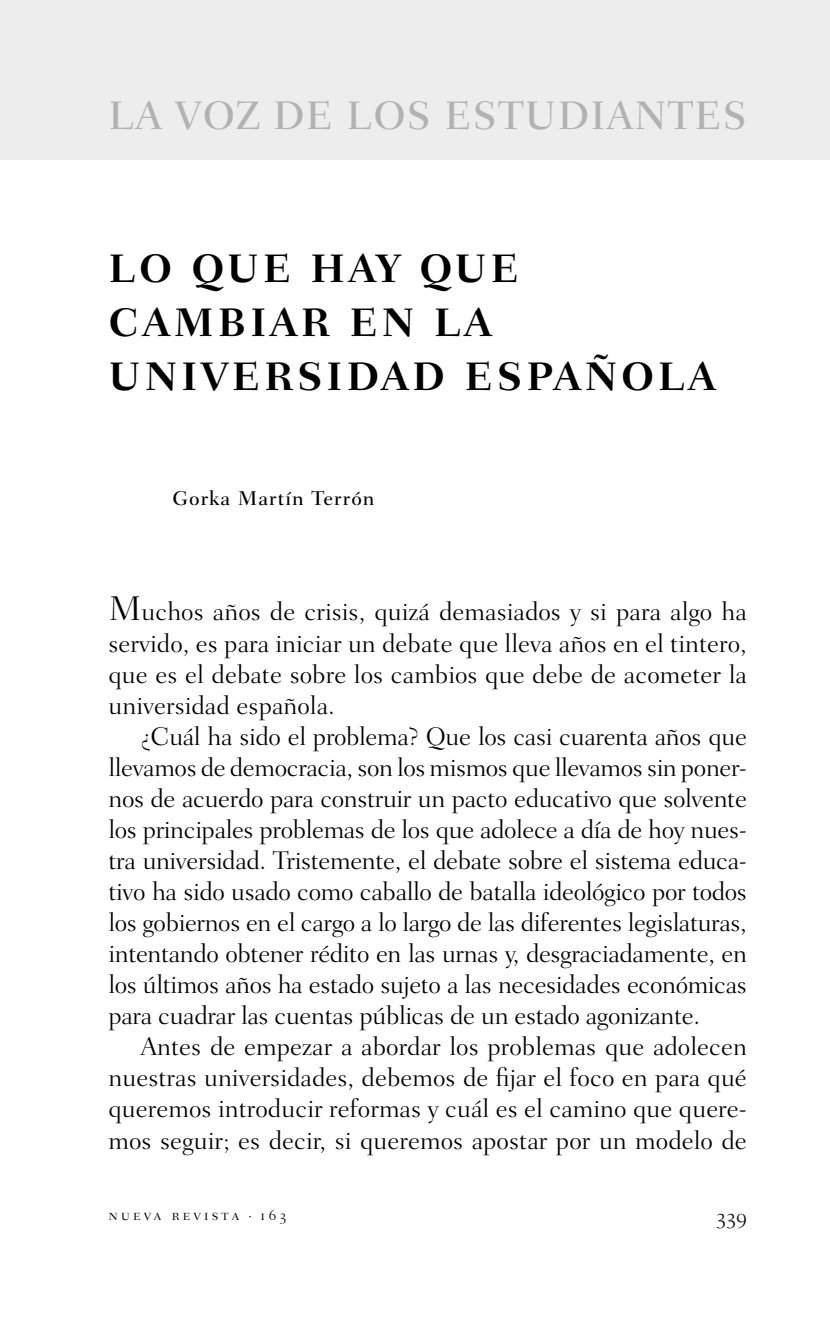
<style>
.page{position:relative;width:830px;height:1340px;background:#fff}
.page>*{position:absolute;margin:0;border:0;box-sizing:border-box;transform-origin:0 0}
.t1{font:700 40.5px/54px "Fairfield";letter-spacing:.09em;color:#000}
.t2{font:500 40.5px "Fairfield";letter-spacing:.03em;color:#b3b2b2}
.t3{font:300 25.88px/31.1px "Fairfield";color:#000;text-align:justify}
.t4{font:22.5px "Fairfield Light SC";color:#000}
.t5{font:500 20.25px "Fairfield";letter-spacing:.05em;color:#000}
.t6{font:15.75px "Fairfield Light SC";letter-spacing:.205em;color:#000}
.s1{font-size:34.88px}
</style>
<div class="page">
<div style="left:0;top:0;width:829px;height:159px;background:#ededed"></div>
<h1 class="t2" style="left:108px;top:92px;width:639px">LA VOZ DE LOS ESTUDIANTES</h1>
<h1 class="t1" style="left:108px;top:241px;width:608px">LO QUE HAY QUE<br>CAMBIAR EN LA<br>UNIVERSIDAD ESPAÑOLA</h1>
<p class="t5" style="left:172px;top:486px;width:203px">Gorka Martín Terrón</p>
<p class="t3" style="left:108px;top:596px;width:639px"><span class="s1">M</span>uchos años de crisis, quizá demasiados y si para algo ha servido, es para iniciar un debate que lleva años en el tintero, que es el debate sobre los cambios que debe de acometer la universidad española.</p>
<p class="t3" style="left:108px;top:720px;width:639px;text-indent:32px">¿Cuál ha sido el problema? Que los casi cuarenta años que llevamos de democracia, son los mismos que llevamos sin poner&shy;nos de acuerdo para construir un pacto educativo que solvente los principales problemas de los que adolece a día de hoy nues&shy;tra universidad. Tristemente, el debate sobre el sistema educa&shy;tivo ha sido usado como caballo de batalla ideológico por todos los gobiernos en el cargo a lo largo de las diferentes legislaturas, intentando obtener rédito en las urnas y, desgraciadamente, en los últimos años ha estado sujeto a las necesidades económicas para cuadrar las cuentas públicas de un estado agonizante.</p>
<p class="t3" style="left:108px;top:1031px;width:639px;text-indent:32px">Antes de empezar a abordar los problemas que adolecen nuestras universidades, debemos de fijar el foco en para qué queremos introducir reformas y cuál es el camino que quere&shy;mos seguir; es decir, si queremos apostar por un modelo de</p>
<p class="t6" style="left:108px;top:1205px;width:179px">nueva revista · 163</p>
<p class="t4" style="left:715px;top:1203px;width:32px">339</p>
</div>
